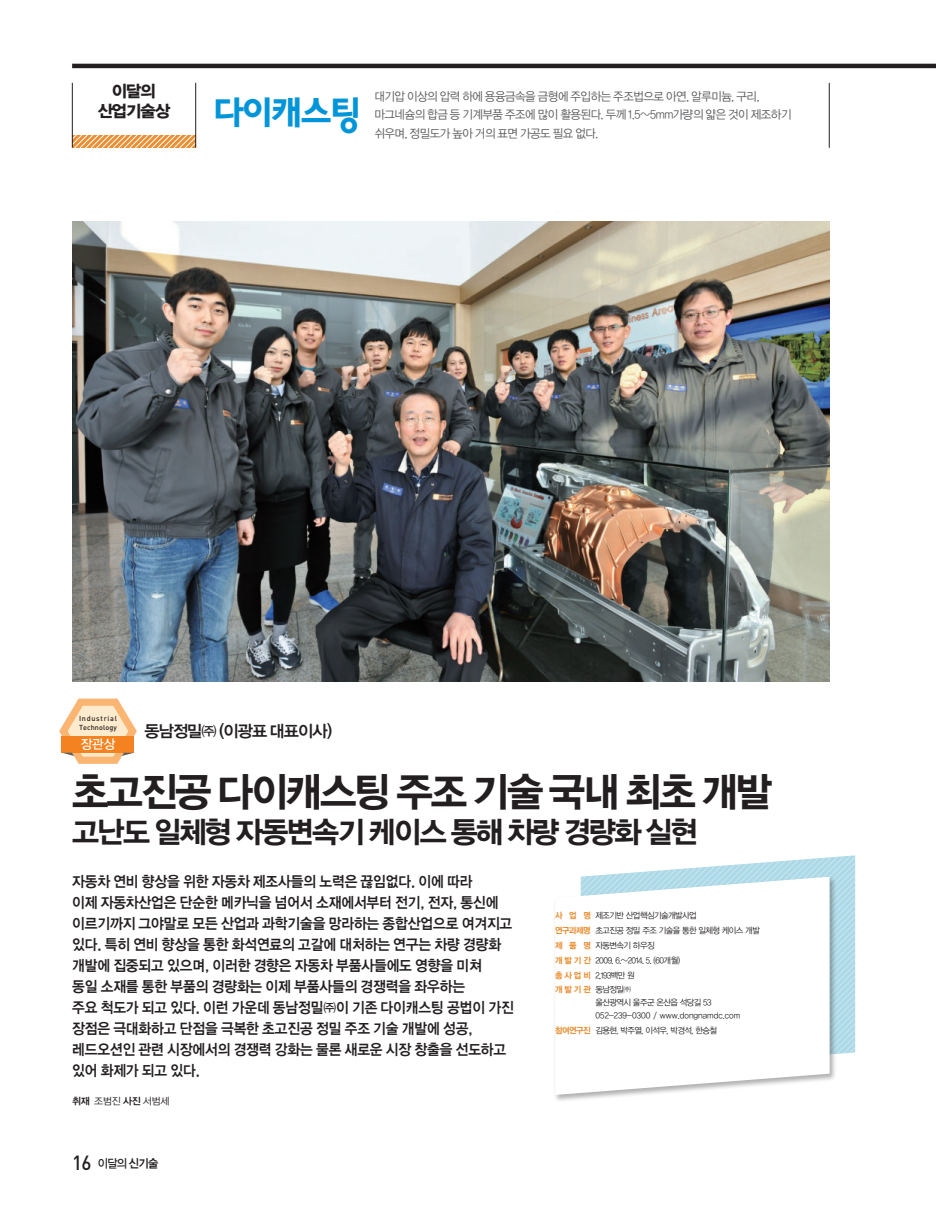
<style>
.page{position:relative;width:936px;height:1212px;background:#fff}
.page>*{position:absolute;margin:0;border:0;box-sizing:border-box;transform-origin:0 0}
.t1{font:40.5px "YDVYGO Std 15";letter-spacing:-.055em;color:#231f20}
.t2{font:37.5px "YDVYGO Std 25";letter-spacing:-.075em;color:#0095d9;scale:.95 1}
.t3{font:30px "YDVYGO Std 15";letter-spacing:-.055em;color:#231f20}
.t4{font:16.5px "YDVYGO Std 14";letter-spacing:-.055em;color:#231f20}
.t5{font:16.5px/19.5px "YDVYGO Std 16";letter-spacing:-.055em;color:#231f20;text-align:center}
.t6{font:15px/21px "YDVYGO Std 14";letter-spacing:-.005em;color:#231f20;scale:.92 1}
.t7{font:12.9px "YDVYGO Std 13";color:#fff;scale:.96 1}
.t8{font:12px/18.8px "YDVYGO Std 12";letter-spacing:-.035em;color:#57585a;scale:.95 1}
.t9{font:12px "YDVYGO Std 13";color:#231f20;scale:.93 1}
.t10{font:9.75px "YDVYGO Std 12";letter-spacing:-.015em;color:#231f20}
.t11{font:8.55px/14.9px "YDVYGO Std 12";letter-spacing:-.065em;color:#231f20;scale:.96 1}
.t12{font:8.55px/12.8px "YDVYGO Std 12";color:#231f20;scale:.96 1}
.t13{font:500 7.2px/8.7px "DIN";letter-spacing:.055em;color:#231f20}
.s1{font-family:"YDVYGO Std 14"}
.s2{font-family:"YDVYGO Std 15";color:#ea8f33}
.s3{font-family:"DIN";font-weight:500;font-size:20.25px}
</style>
<div class="page">
<hr style="left:829px;top:83px;width:1px;height:65px;background:#231f20">
<svg style="left:73px;top:135px;width:122px;height:13px;background:#efab66"></svg>
<hr style="left:72px;top:64px;width:863px;height:4px;background:#231f20">
<hr style="left:72px;top:83px;width:1px;height:65px;background:#231f20">
<hr style="left:195px;top:83px;width:1px;height:65px;background:#231f20">
<svg style="left:604px;top:855px;width:251px;height:199px"></svg>
<div style="left:553px;top:875px;width:284px;height:227px;background:#231f20;opacity:.35"></div>
<svg style="left:555px;top:877px;width:274px;height:218px"></svg>
<img style="left:72px;top:221px;width:757px;height:460px">
<svg style="left:59px;top:698px;width:78px;height:66px"></svg>
<p class="t5" style="left:98px;top:82px;width:74px">이달의 산업기술상</p>
<h2 class="t2" style="left:212px;top:96px;width:159px">다이캐스팅</h2>
<p class="t8" style="left:374px;top:87px;width:440px">대기압 이상의 압력 하에 용융금속을 금형에 주입하는 주조법으로 아연, 알루미늄, 구리, 마그네슘의 합금 등 기계부품 주조에 많이 활용된다. 두께 1.5~5mm가량의 얇은 것이 제조하기</p>
<p class="t8" style="left:374px;top:124px;width:237px">쉬우며, 정밀도가 높아 거의 표면 가공도 필요 없다.</p>
<p class="t13" style="left:79px;top:715px;width:39px">Industrial<br>Technology</p>
<p class="t7" style="left:81px;top:738px;width:37px">장관상</p>
<p class="t4" style="left:144px;top:723px;width:189px">동남정밀㈜ (이광표 대표이사)</p>
<h1 class="t1" style="left:72px;top:771px;width:701px">초고진공 다이캐스팅 주조 기술 국내 최초 개발</h1>
<h3 class="t3" style="left:72px;top:816px;width:627px">고난도 일체형 자동변속기 케이스 통해 차량 경량화 실현</h3>
<p class="t6" style="left:72px;top:872px;width:481px">자동차 연비 향상을 위한 자동차 제조사들의 노력은 끊임없다. 이에 따라<br>이제 자동차산업은 단순한 메카닉을 넘어서 소재에서부터 전기, 전자, 통신에 이르기까지 그야말로 모든 산업과 과학기술을 망라하는 종합산업으로 여겨지고 있다. 특히 연비 향상을 통한 화석연료의 고갈에 대처하는 연구는 차량 경량화 개발에 집중되고 있으며, 이러한 경향은 자동차 부품사들에도 영향을 미쳐<br>동일 소재를 통한 부품의 경량화는 이제 부품사들의 경쟁력을 좌우하는<br>주요 척도가 되고 있다. 이런 가운데 동남정밀㈜이 기존 다이캐스팅 공법이 가진 장점은 극대화하고 단점을 극복한 초고진공 정밀 주조 기술 개발에 성공, 레드오션인 관련 시장에서의 경쟁력 강화는 물론 새로운 시장 창출을 선도하고 있어 화제가 되고 있다.</p>
<p class="t10" style="left:72px;top:1096px;width:99px"><span class="s1">취재</span> 조범진 <span class="s1">사진</span> 서범세</p>
<p class="t11" style="left:555px;top:908px;width:215px"><span class="s2">사 업 명</span> 제조기반 산업핵심기술개발사업<br><span class="s2">연구과제명</span> 초고진공 정밀 주조 기술을 통한 일체형 케이스 개발 <span class="s2">제 품 명</span> 자동변속기 하우징<br><span class="s2">개 발 기 간</span> 2009. 6.~2014. 5. (60개월)<br><span class="s2">총 사 업 비</span> 2,193백만 원<br><span class="s2">개 발 기 관</span> 동남정밀㈜</p>
<p class="t12" style="left:595px;top:996px;width:152px">울산광역시 울주군 온산읍 석당길 53<br>052-239-0300 / www.dongnamdc.com</p>
<p class="t11" style="left:555px;top:1023px;width:170px"><span class="s2">참여연구진</span> 김용현, 박주열, 이석우, 박경석, 한승철</p>
<p class="t9" style="left:72px;top:1157px;width:94px"><span class="s3">16</span> 이달의 <span class="s1">신기술</span></p>
</div>
